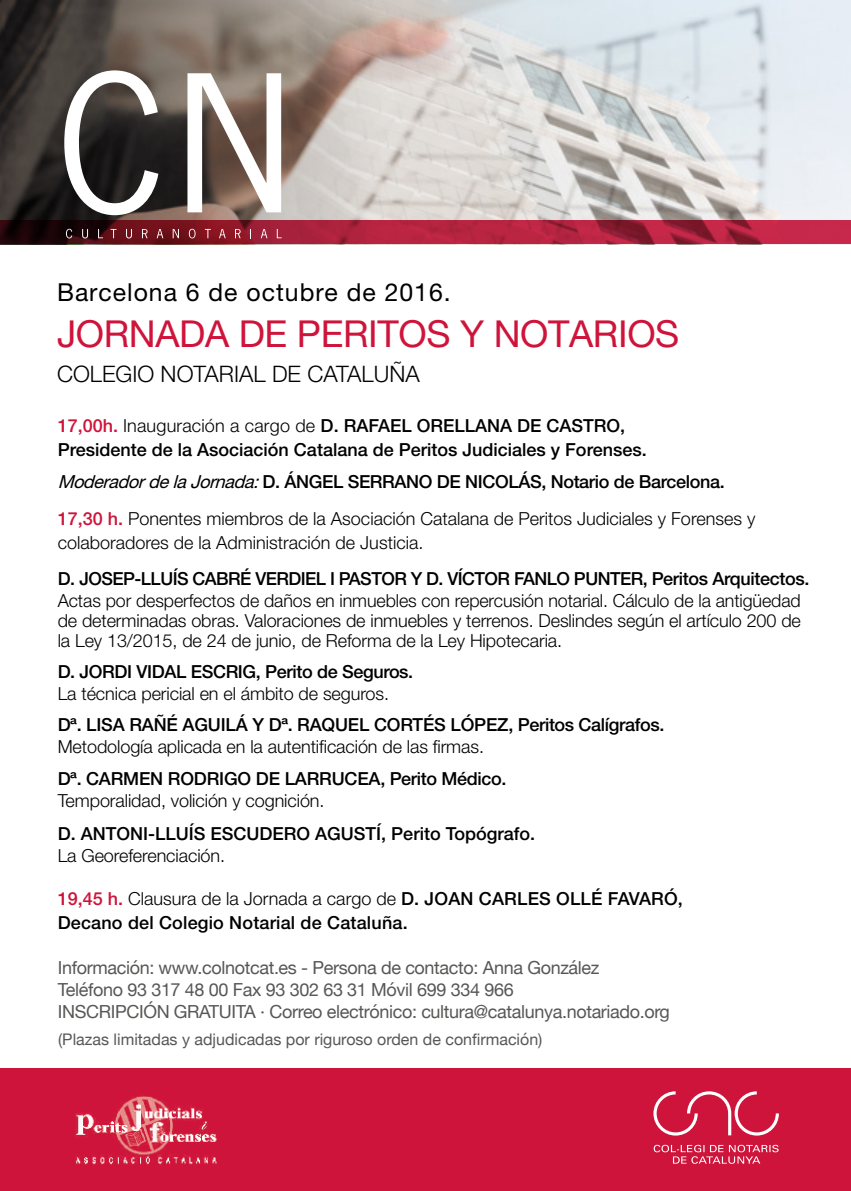
<style>
.page{position:relative;width:851px;height:1191px;background:#fff}
.page>*{position:absolute;margin:0;border:0;box-sizing:border-box;transform-origin:0 0}
.t1{font:37.2px "Helvetica Neue LT Pro";letter-spacing:-.01em;color:#cf143b}
.t2{font:24.8px "Helvetica Neue LT Pro";letter-spacing:.04em;color:#000}
.t3{font:300 22.8px "Helvetica Neue LT Pro";color:#000}
.t4{font:300 18px/20px "Helvetica Neue LT Pro";letter-spacing:-.005em;color:#000}
.t5{font:500 18px/24px "Helvetica Neue LT Pro";letter-spacing:-.01em;color:#000}
.t6{font:18px/22px "Helvetica Neue";letter-spacing:-.02em;color:#575756}
.t7{font:500 18px "Helvetica Neue LT Pro";letter-spacing:-.03em;color:#000}
.t8{font:16px "Helvetica Neue";color:#575756}
.s1{color:#cf143b}
.s2{font-weight:300}
.s3{font-weight:400;font-style:italic}
.s4{font-weight:500}
.s5{font-weight:500;color:#cf143b}
</style>
<div class="page">
<img style="left:440px;top:0;width:410px;height:220px">
<svg style="left:0;top:0;width:440px;height:220px;background:#8c817a"></svg>
<svg style="left:0;top:220px;width:850px;height:24px;background:#951d33"></svg>
<svg style="left:64px;top:70px;width:94px;height:145px"></svg>
<svg style="left:187px;top:73px;width:94px;height:139px"></svg>
<svg style="left:66px;top:229px;width:6px;height:9px"></svg>
<svg style="left:82px;top:229px;width:6px;height:9px"></svg>
<svg style="left:98px;top:229px;width:5px;height:9px"></svg>
<svg style="left:111px;top:229px;width:5px;height:9px"></svg>
<svg style="left:126px;top:229px;width:6px;height:9px"></svg>
<svg style="left:142px;top:229px;width:5px;height:9px"></svg>
<svg style="left:157px;top:229px;width:6px;height:9px"></svg>
<svg style="left:173px;top:229px;width:6px;height:9px"></svg>
<svg style="left:189px;top:229px;width:6px;height:9px"></svg>
<svg style="left:205px;top:229px;width:6px;height:9px"></svg>
<svg style="left:219px;top:229px;width:7px;height:9px"></svg>
<svg style="left:235px;top:229px;width:5px;height:9px"></svg>
<svg style="left:261px;top:229px;width:6px;height:9px"></svg>
<svg style="left:277px;top:229px;width:5px;height:9px"></svg>
<div style="left:0;top:1068px;width:850px;height:123px;background:#cf143b"></div>
<svg style="left:653px;top:1091px;width:125px;height:44px"></svg>
<svg style="left:653px;top:1144px;width:125px;height:19px"></svg>
<img style="left:75px;top:1096px;width:142px;height:69px">
<h2 class="t2" style="left:57px;top:277px;width:395px">Barcelona 6 de octubre de 2016.</h2>
<h1 class="t1" style="left:57px;top:311px;width:623px">JORNADA DE PERITOS Y NOTARIOS</h1>
<p class="t3" style="left:57px;top:360px;width:364px">Colegio NOTARIAL de Cataluña</p>
<p class="t5" style="left:58px;top:413px;width:590px"><span class="s1">17,00h.</span> <span class="s2">Inauguración a cargo de</span> D. Rafael Orellana de Castro,<br>Presidente de la Asociación Catalana de Peritos Judiciales y Forenses.</p>
<p class="t4" style="left:58px;top:462px;width:699px;line-height:37.4px"><span class="s3">ModeradordelaJornada:</span><span class="s4">D. Ángel Serrano de Nico lás , Notario de Barcelona.<br></span><span class="s5">17,30 h.</span> Ponentes miembros de la Asociación Catalana de Peritos Judiciales y Forenses y</p>
<p class="t4" style="left:58px;top:532px;width:367px">colaboradores de la Administración de Justicia.</p>
<p class="t7" style="left:58px;top:567px;width:753px">D. Josep-Lluís Cabré Verdiel i Pasto r y D. Vícto r Fanlo Punter, Peritos Arquitectos.</p>
<p class="t4" style="left:58px;top:590px;width:744px;text-align:justify">Actas por desperfectos de daños en inmuebles con repercusión notarial. Cálculo de la antigüedad de determinadas obras. Valoraciones de inmuebles y terrenos. Deslindes según el artículo 200 de la Ley 13/2015, de 24 de junio, de Reforma de la Ley Hipotecaria.</p>
<p class="t5" style="left:58px;top:659px;width:146px">D. Jordi Vidal Esc</p>
<p class="t5" style="left:226px;top:659px;width:189px">rig, Perito de Seguros.</p>
<p class="t4" style="left:58px;top:683px;width:333px">La técnica pericial en el ámbito de seguros.</p>
<p class="t5" style="left:58px;top:712px;width:608px">Dª. Lisa Rañé Aguilá Y Dª. Raquel Co rtés López, Peritos Calígrafos.</p>
<p class="t4" style="left:58px;top:736px;width:428px">Metodología aplicada en la autentificación de las firmas.</p>
<p class="t5" style="left:58px;top:766px;width:148px">Dª. CARMEN RODRIG</p>
<p class="t5" style="left:237px;top:766px;width:60px">O DE LARRU</p>
<p class="t5" style="left:344px;top:766px;width:163px">CEA, Perito Médico.</p>
<p class="t4" style="left:58px;top:790px;width:268px">Temporalidad, volición y cognición.</p>
<p class="t5" style="left:58px;top:821px;width:166px">D. Antoni-Lluís Esc</p>
<p class="t5" style="left:246px;top:821px;width:290px">udero Agustí, Perito Topógrafo.</p>
<p class="t4" style="left:58px;top:845px;width:169px">La Georeferenciación.</p>
<p class="t5" style="left:58px;top:886px;width:626px"><span class="s1">19,45 h.</span> <span class="s2">Clausura de la Jornada a cargo de</span> D. Joan Carles Ollé Favaró,<br>Decano del Colegio Notarial de Cataluña.</p>
<p class="t6" style="left:58px;top:958px;width:613px">Información: www.colnotcat.es - Persona de contacto: Anna González<br>Teléfono 93 317 48 00 Fax 93 302 63 31 Móvil 699 334 966<br>INSCRIPCIÓN GRATUITA · Correo electrónico: cultura@catalunya.notariado.org</p>
<p class="t8" style="left:58px;top:1028px;width:485px">(Plazas limitadas y adjudicadas por riguroso orden de confirmación)</p>
</div>
